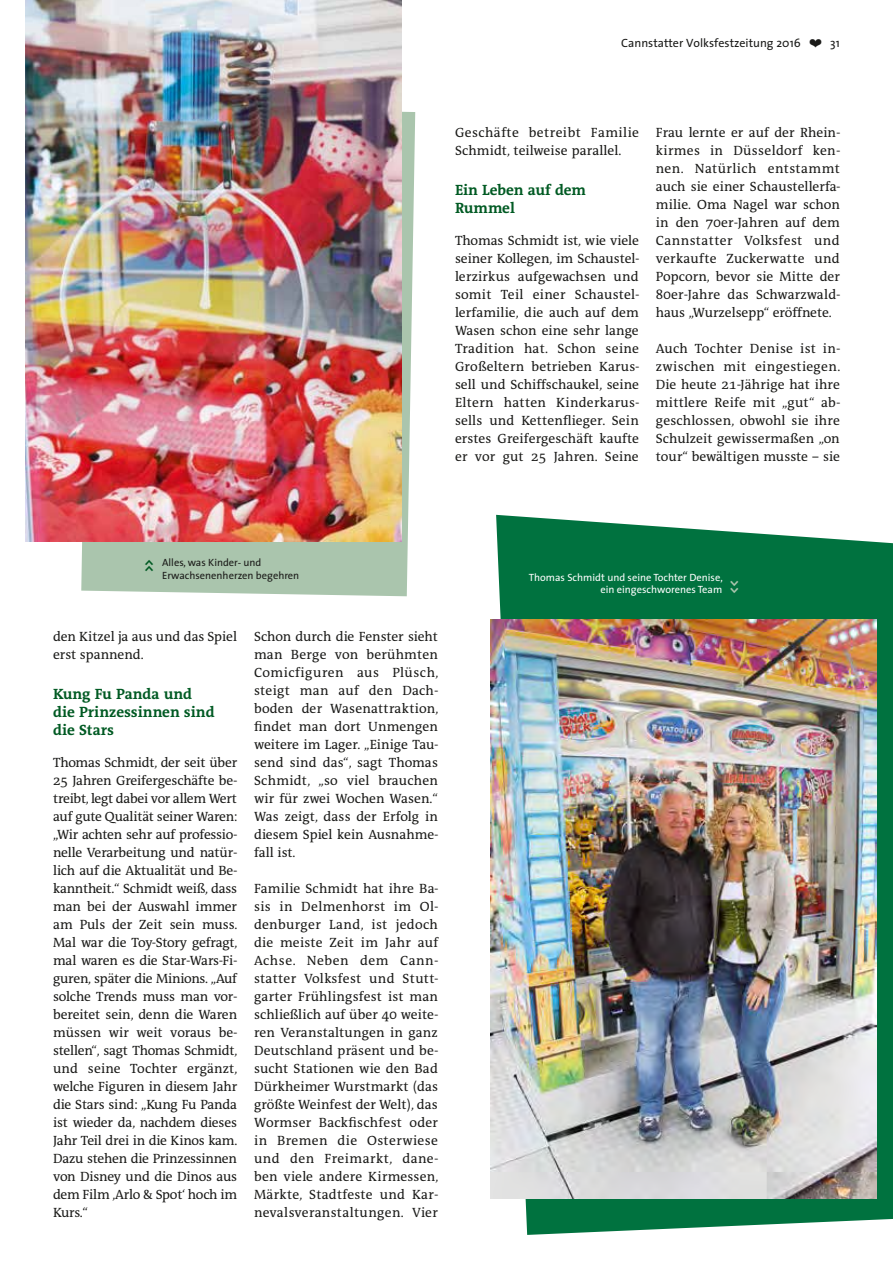
<style>
.page{position:relative;width:893px;height:1263px;background:#fff}
.page>*{position:absolute;margin:0;border:0;box-sizing:border-box;transform-origin:0 0}
.t1{font:700 15px/18px "The Antiqua Sun OT";color:#005a23}
.t2{font:13.5px/18px "The Antiqua Sun OT";letter-spacing:.005em;color:#1a1a18;text-align:justify}
.t3{font:12px "The Sans";color:#1a1a18}
.t4{font:10.5px/12.6px "The Sans";color:#fff;text-align:right}
.t5{font:10.5px/12.6px "The Sans";color:#1a1a18}
</style>
<div class="page">
<svg style="left:81px;top:111px;width:334px;height:485px;background:#b4cbb6"></svg>
<svg style="left:496px;top:515px;width:397px;height:720px;background:#28885d"></svg>
<img style="left:490px;top:619px;width:386px;height:580px">
<img style="left:26px;top:0;width:376px;height:542px">
<svg style="left:145px;top:559px;width:8px;height:13px"></svg>
<svg style="left:730px;top:581px;width:8px;height:12px"></svg>
<p class="t3" style="left:621px;top:33px;width:220px">Cannstatter Volksfestzeitung 2016 ❤ 31</p>
<p class="t2" style="left:455px;top:124px;width:185px">Geschäfte betreibt Familie<br>Schmidt, teilweise parallel.</p>
<p class="t1" style="left:455px;top:182px;width:133px">Ein Leben auf dem<br>Rummel</p>
<p class="t2" style="left:455px;top:232px;width:185px">Thomas Schmidt ist, wie viele seiner Kollegen, im Schaustel&shy;lerzirkus aufgewachsen und somit Teil einer Schaustel&shy;lerfamilie, die auch auf dem Wasen schon eine sehr lange Tradition hat. Schon seine Großeltern betrieben Karus&shy;sell und Schiffschaukel, seine Eltern hatten Kinderkarus&shy;sells und Kettenflieger. Sein erstes Greifergeschäft kaufte er vor gut 25 Jahren. Seine</p>
<p class="t2" style="left:656px;top:124px;width:185px">Frau lernte er auf der Rhein&shy;kirmes in Düsseldorf ken&shy;nen. Natürlich entstammt auch sie einer Schaustellerfa&shy;milie. Oma Nagel war schon in den 70er-Jahren auf dem Cannstatter Volksfest und verkaufte Zuckerwatte und Popcorn, bevor sie Mitte der 80er-Jahre das Schwarzwald&shy;haus „Wurzelsepp“ eröffnete.</p>
<p class="t2" style="left:656px;top:340px;width:186px">Auch Tochter Denise ist in&shy;zwischen mit eingestiegen.<br>Die heute 21-Jährige hat ihre mittlere Reife mit „gut“ ab&shy;geschlossen, obwohl sie ihre Schulzeit gewissermaßen „on tour“ bewältigen musste – sie</p>
<p class="t5" style="left:162px;top:556px;width:139px">Alles, was Kinder- und<br>Erwachsenenherzen begehren</p>
<p class="t2" style="left:53px;top:628px;width:185px">den Kitzel ja aus und das Spiel erst spannend.</p>
<p class="t1" style="left:53px;top:686px;width:163px">Kung Fu Panda und die Prinzessinnen sind die Stars</p>
<p class="t2" style="left:53px;top:754px;width:186px">Thomas Schmidt, der seit über 25 Jahren Greifergeschäfte be&shy;treibt, legt dabei vor allem Wert auf gute Qualität seiner Waren: „Wir achten sehr auf professio&shy;nelle Verarbeitung und natür&shy;lich auf die Aktualität und Be&shy;kanntheit.“ Schmidt weiß, dass man bei der Auswahl immer am Puls der Zeit sein muss.<br>Mal war die Toy-Story gefragt, mal waren es die Star-Wars-Fi&shy;guren, später die Minions. „Auf solche Trends muss man vor&shy;bereitet sein, denn die Waren müssen wir weit voraus be&shy;stellen“, sagt Thomas Schmidt, und seine Tochter ergänzt, welche Figuren in diesem Jahr die Stars sind: „Kung Fu Panda ist wieder da, nachdem dieses Jahr Teil drei in die Kinos kam.<br>Dazu stehen die Prinzessinnen von Disney und die Dinos aus dem Film ‚Arlo &amp; Spot‘ hoch im Kurs.“</p>
<p class="t2" style="left:254px;top:628px;width:186px">Schon durch die Fenster sieht man Berge von berühmten Comicfiguren aus Plüsch, steigt man auf den Dach&shy;boden der Wasenattraktion, findet man dort Unmengen weitere im Lager. „Einige Tau&shy;send sind das“, sagt Thomas Schmidt, „so viel brauchen wir für zwei Wochen Wasen.“ Was zeigt, dass der Erfolg in diesem Spiel kein Ausnahme&shy;fall ist.</p>
<p class="t2" style="left:254px;top:880px;width:186px">Familie Schmidt hat ihre Ba&shy;sis in Delmenhorst im Ol&shy;denburger Land, ist jedoch die meiste Zeit im Jahr auf Achse. Neben dem Cann&shy;statter Volksfest und Stutt&shy;garter Frühlingsfest ist man schließlich auf über 40 weite&shy;ren Veranstaltungen in ganz Deutschland präsent und be&shy;sucht Stationen wie den Bad Dürkheimer Wurstmarkt (das größte Weinfest der Welt), das Wormser Backfischfest oder in Bremen die Osterwiese und den Freimarkt, dane&shy;ben viele andere Kirmessen, Märkte, Stadtfeste und Kar&shy;nevalsveranstaltungen. Vier</p>
<p class="t4" style="left:529px;top:570px;width:195px">Thomas Schmidt und seine Tochter Denise, ein eingeschworenes Team</p>
</div>
